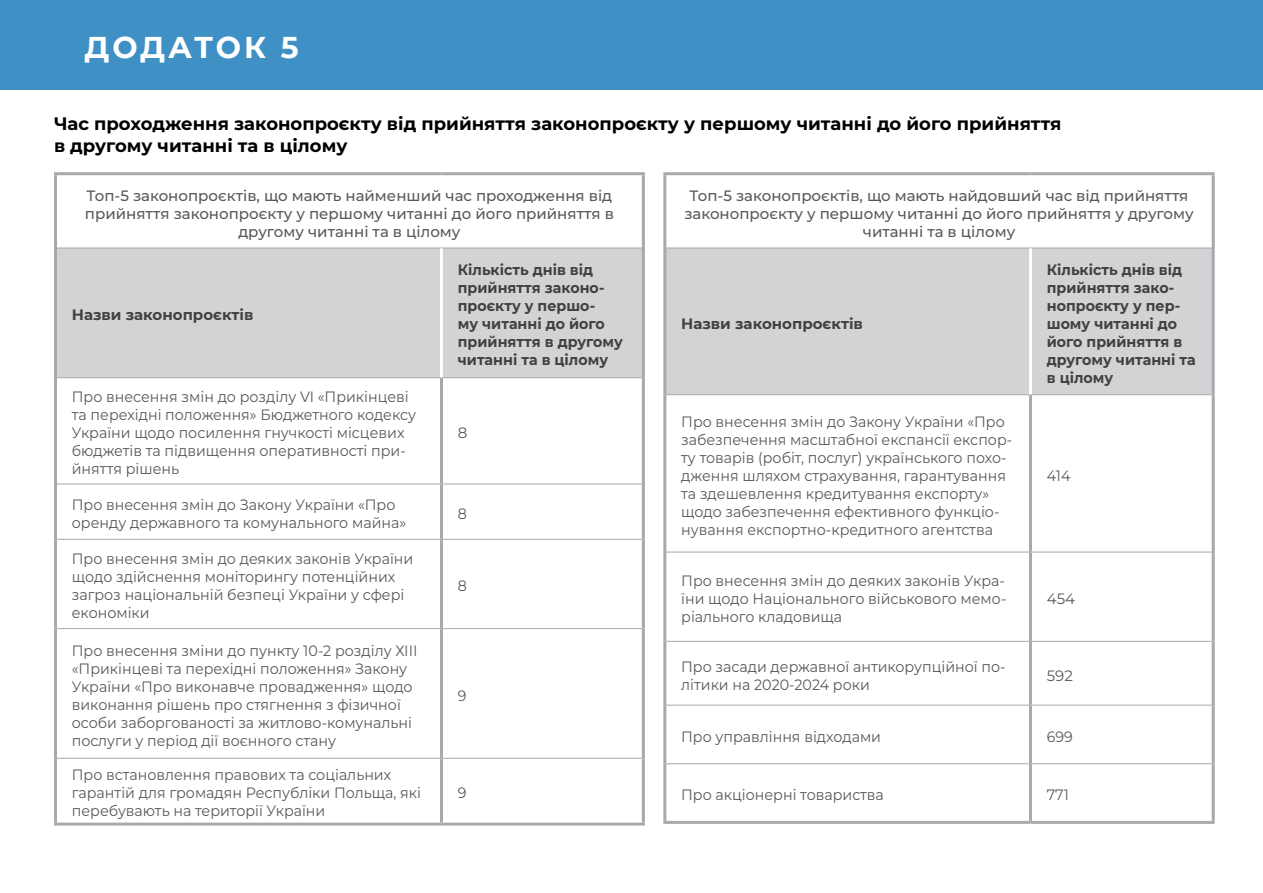
<style>
.page{position:relative;width:1263px;height:893px;background:#fff}
.page>*{position:absolute;margin:0;border:0;box-sizing:border-box;transform-origin:0 0}
.t1{font:700 30px "Montserrat";letter-spacing:.095em;color:#fff}
.t2{font:700 18px/21.6px "Montserrat";color:#000}
.t3{font:100 15px/18px "Montserrat";color:#58595b;scale:.95 1}
.t4{font:500 15px/18px "Montserrat";color:#58595b;text-align:center}
.t5{font:700 15px/18px "Montserrat";color:#414042;scale:.95 1}
.t6{font:700 15px "Montserrat";color:#414042}
.t7{font:100 15px "Montserrat";color:#58595b}
</style>
<div class="page">
<div style="left:0;top:0;width:1263px;height:89px;background:#3f91c5"></div>
<div style="left:57px;top:249px;width:585px;height:128px;background:#d1d3d4"></div>
<hr style="left:54px;top:172px;width:387px;height:3px;background:#a7a9ac">
<hr style="left:54px;top:175px;width:3px;height:73px;background:#a7a9ac">
<hr style="left:441px;top:172px;width:204px;height:3px;background:#a7a9ac">
<hr style="left:642px;top:175px;width:3px;height:73px;background:#a7a9ac">
<hr style="left:54px;top:248px;width:3px;height:130px;background:#a7a9ac">
<hr style="left:642px;top:248px;width:3px;height:130px;background:#a7a9ac">
<hr style="left:54px;top:378px;width:3px;height:106px;background:#a7a9ac">
<hr style="left:440px;top:378px;width:3px;height:106px;background:#a7a9ac">
<hr style="left:642px;top:378px;width:3px;height:106px;background:#a7a9ac">
<hr style="left:54px;top:484px;width:3px;height:55px;background:#a7a9ac">
<hr style="left:440px;top:484px;width:3px;height:55px;background:#a7a9ac">
<hr style="left:642px;top:484px;width:3px;height:55px;background:#a7a9ac">
<hr style="left:54px;top:539px;width:3px;height:90px;background:#a7a9ac">
<hr style="left:440px;top:540px;width:3px;height:88px;background:#a7a9ac">
<hr style="left:642px;top:539px;width:3px;height:90px;background:#a7a9ac">
<hr style="left:54px;top:629px;width:3px;height:129px;background:#a7a9ac">
<hr style="left:440px;top:629px;width:3px;height:129px;background:#a7a9ac">
<hr style="left:642px;top:629px;width:3px;height:129px;background:#a7a9ac">
<hr style="left:54px;top:758px;width:3px;height:65px;background:#a7a9ac">
<hr style="left:440px;top:759px;width:3px;height:64px;background:#a7a9ac">
<hr style="left:642px;top:758px;width:3px;height:65px;background:#a7a9ac">
<hr style="left:54px;top:823px;width:387px;height:3px;background:#a7a9ac">
<hr style="left:441px;top:823px;width:204px;height:3px;background:#a7a9ac">
<hr style="left:57px;top:248px;width:384px;height:1px;background:#a7a9ac">
<hr style="left:441px;top:248px;width:201px;height:1px;background:#a7a9ac">
<hr style="left:57px;top:377px;width:384px;height:1px;background:#a7a9ac">
<hr style="left:441px;top:377px;width:201px;height:1px;background:#a7a9ac">
<hr style="left:57px;top:484px;width:384px;height:1px;background:#a7a9ac">
<hr style="left:441px;top:484px;width:201px;height:1px;background:#a7a9ac">
<hr style="left:57px;top:539px;width:384px;height:1px;background:#a7a9ac">
<hr style="left:441px;top:539px;width:201px;height:1px;background:#a7a9ac">
<hr style="left:57px;top:628px;width:384px;height:1px;background:#a7a9ac">
<hr style="left:441px;top:628px;width:201px;height:1px;background:#a7a9ac">
<hr style="left:57px;top:758px;width:384px;height:1px;background:#a7a9ac">
<hr style="left:441px;top:758px;width:201px;height:1px;background:#a7a9ac">
<hr style="left:440px;top:248px;width:3px;height:129px;background:#fff">
<div style="left:666px;top:249px;width:546px;height:145px;background:#d1d3d4"></div>
<hr style="left:663px;top:172px;width:367px;height:3px;background:#a7a9ac">
<hr style="left:663px;top:175px;width:3px;height:73px;background:#a7a9ac">
<hr style="left:1030px;top:172px;width:185px;height:3px;background:#a7a9ac">
<hr style="left:1212px;top:175px;width:3px;height:73px;background:#a7a9ac">
<hr style="left:663px;top:248px;width:3px;height:147px;background:#a7a9ac">
<hr style="left:1212px;top:248px;width:3px;height:147px;background:#a7a9ac">
<hr style="left:663px;top:395px;width:3px;height:157px;background:#a7a9ac">
<hr style="left:1029px;top:395px;width:3px;height:157px;background:#a7a9ac">
<hr style="left:1212px;top:395px;width:3px;height:157px;background:#a7a9ac">
<hr style="left:663px;top:552px;width:3px;height:89px;background:#a7a9ac">
<hr style="left:1029px;top:552px;width:3px;height:89px;background:#a7a9ac">
<hr style="left:1212px;top:552px;width:3px;height:89px;background:#a7a9ac">
<hr style="left:663px;top:641px;width:3px;height:64px;background:#a7a9ac">
<hr style="left:1029px;top:642px;width:3px;height:63px;background:#a7a9ac">
<hr style="left:1212px;top:641px;width:3px;height:64px;background:#a7a9ac">
<hr style="left:663px;top:705px;width:3px;height:59px;background:#a7a9ac">
<hr style="left:1029px;top:705px;width:3px;height:58px;background:#a7a9ac">
<hr style="left:1212px;top:705px;width:3px;height:59px;background:#a7a9ac">
<hr style="left:663px;top:764px;width:3px;height:57px;background:#a7a9ac">
<hr style="left:1029px;top:764px;width:3px;height:57px;background:#a7a9ac">
<hr style="left:1212px;top:764px;width:3px;height:57px;background:#a7a9ac">
<hr style="left:663px;top:821px;width:367px;height:3px;background:#a7a9ac">
<hr style="left:1030px;top:821px;width:185px;height:3px;background:#a7a9ac">
<hr style="left:666px;top:248px;width:364px;height:1px;background:#a7a9ac">
<hr style="left:1030px;top:248px;width:182px;height:1px;background:#a7a9ac">
<hr style="left:666px;top:394px;width:364px;height:1px;background:#a7a9ac">
<hr style="left:1030px;top:394px;width:182px;height:1px;background:#a7a9ac">
<hr style="left:666px;top:552px;width:364px;height:1px;background:#a7a9ac">
<hr style="left:1030px;top:552px;width:182px;height:1px;background:#a7a9ac">
<hr style="left:666px;top:641px;width:364px;height:1px;background:#a7a9ac">
<hr style="left:1030px;top:641px;width:182px;height:1px;background:#a7a9ac">
<hr style="left:666px;top:705px;width:364px;height:1px;background:#a7a9ac">
<hr style="left:1030px;top:705px;width:182px;height:1px;background:#a7a9ac">
<hr style="left:666px;top:763px;width:364px;height:1px;background:#a7a9ac">
<hr style="left:1030px;top:763px;width:182px;height:1px;background:#a7a9ac">
<hr style="left:1029px;top:248px;width:3px;height:146px;background:#fff">
<h1 class="t1" style="left:84px;top:25px;width:216px">ДОДАТОК 5</h1>
<p class="t2" style="left:54px;top:112px;width:1009px">Час проходження законопроєкту від прийняття законопроєкту у першому читанні до його прийняття в другому читанні та в цілому</p>
<p class="t4" style="left:85px;top:186px;width:530px">Топ-5 законопроєктів, що мають найменший час проходження від прийняття законопроєкту у першому читанні до його прийняття в другому читанні та в цілому</p>
<p class="t4" style="left:684px;top:186px;width:511px">Топ-5 законопроєктів, що мають найдовший час від прийняття законопроєкту у першому читанні до його прийняття у другому читанні та в цілому</p>
<p class="t6" style="left:72px;top:304px;width:183px">Назви законопроєктів</p>
<p class="t3" style="left:72px;top:387px;width:364px">Про внесення змін до розділу VI «Прикінцеві та перехідні положення» Бюджетного кодексу України щодо посилення гнучкості місцевих бюджетів та підвищення оперативності при&shy;йняття рішень</p>
<p class="t5" style="left:458px;top:260px;width:175px">Кількість днів від прийняття законо&shy;проєкту у першо-<br>му читанні до його прийняття в другому читанні та в цілому</p>
<p class="t7" style="left:458px;top:423px;width:11px">8</p>
<p class="t3" style="left:72px;top:495px;width:353px">Про внесення змін до Закону України «Про оренду державного та комунального майна»</p>
<p class="t3" style="left:458px;top:504px;width:11px">8</p>
<p class="t3" style="left:72px;top:549px;width:361px">Про внесення змін до деяких законів України щодо здійснення моніторингу потенційних загроз національній безпеці України у сфері економіки</p>
<p class="t3" style="left:458px;top:576px;width:11px">8</p>
<p class="t3" style="left:72px;top:641px;width:365px">Про внесення зміни до пункту 10-2 розділу ХІІІ «Прикінцеві та перехідні положення» Закону України «Про виконавче провадження» щодо виконання рішень про стягнення з фізичної особи заборгованості за житлово-комунальні послуги у період дії воєнного стану</p>
<p class="t3" style="left:72px;top:765px;width:369px">Про встановлення правових та соціальних гарантій для громадян Республіки Польща, які перебувають на території України</p>
<p class="t3" style="left:458px;top:686px;width:11px">9</p>
<p class="t3" style="left:458px;top:783px;width:11px">9</p>
<p class="t6" style="left:681px;top:312px;width:183px">Назви законопроєктів</p>
<p class="t3" style="left:681px;top:412px;width:350px">Про внесення змін до Закону України «Про забезпечення масштабної експансії експор&shy;ту товарів (робіт, послуг) українського похо&shy;дження шляхом страхування, гарантування та здешевлення кредитування експорту» щодо забезпечення ефективного функціо&shy;нування експортно-кредитного агентства</p>
<p class="t3" style="left:681px;top:571px;width:344px;text-align:justify">Про внесення змін до деяких законів Укра&shy;їни щодо Національного військового мемо&shy;ріального кладовища</p>
<p class="t5" style="left:1047px;top:260px;width:158px">Кількість днів від прийняття зако&shy;нопроєкту у пер&shy;шому читанні до його прийняття в другому читанні та в цілому</p>
<p class="t3" style="left:1047px;top:466px;width:26px">414</p>
<p class="t7" style="left:1047px;top:589px;width:30px">454</p>
<p class="t3" style="left:681px;top:657px;width:343px">Про засади державної антикорупційної по&shy;літики на 2020-2024 роки</p>
<p class="t7" style="left:1047px;top:665px;width:28px">592</p>
<p class="t3" style="left:681px;top:727px;width:212px">Про управління відходами</p>
<p class="t3" style="left:1047px;top:727px;width:29px">699</p>
<p class="t3" style="left:681px;top:785px;width:215px">Про акціонерні товариства</p>
<p class="t3" style="left:1047px;top:785px;width:25px">771</p>
</div>
